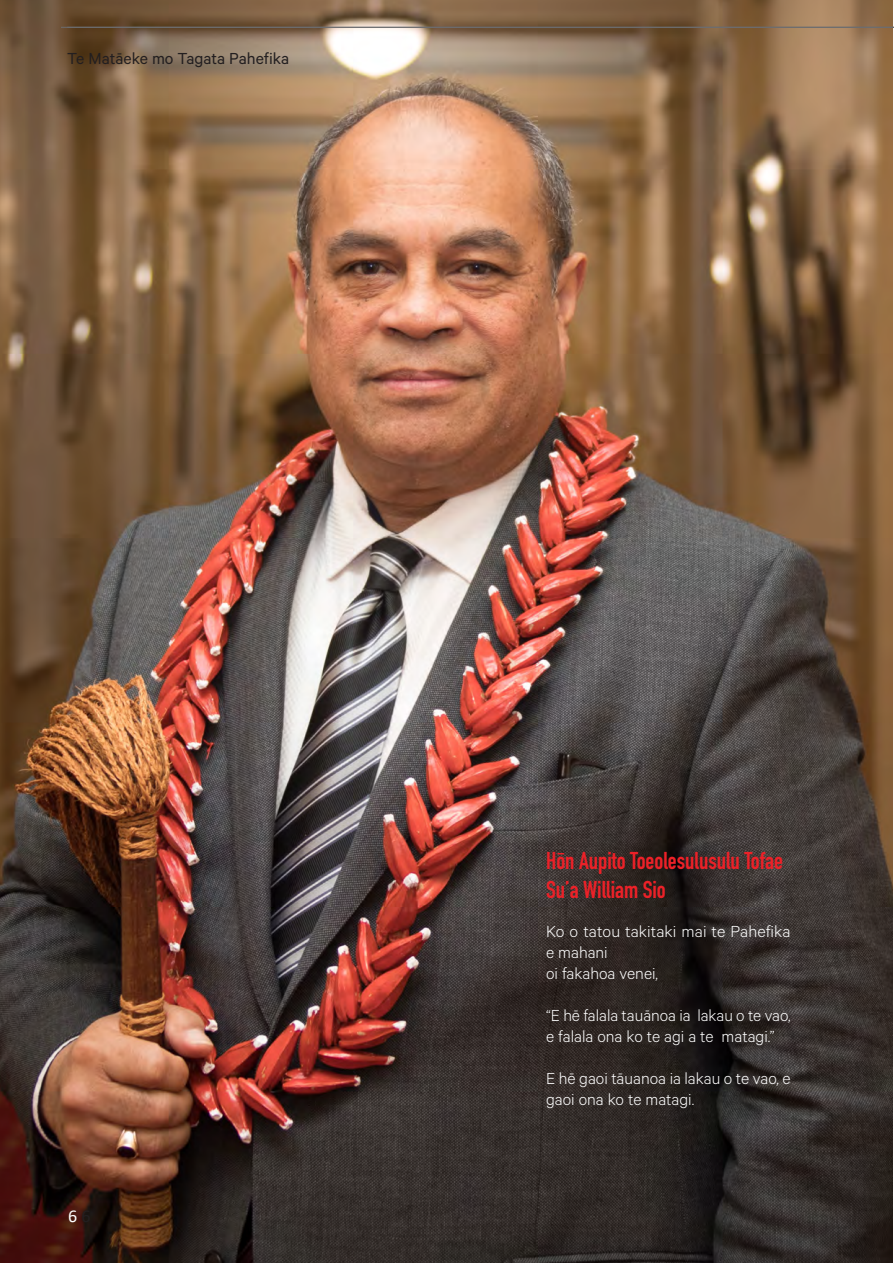
<style>
.page{position:relative;width:894px;height:1263px;background:#fff}
.page>*{position:absolute;margin:0;border:0;box-sizing:border-box;transform-origin:0 0}
.t1{font:700 24px/28.8px "DIN Condensed";color:#ec2128}
.t2{font:300 18px/21px "Calibre";color:#fff}
.t3{font:18px "Calibre";color:#231f20}
.t4{font:18px "Calibri";color:#fff}
.s1{color:#231f20}
</style>
<div class="page">
<img style="left:0;top:0;width:892px;height:1263px">
<hr style="left:61px;top:27px;width:831px;height:1px;background:#6c6d70">
<p class="t3" style="left:67px;top:48px;width:223px">Te Matāeke mo Tagata Pahefika</p>
<p class="t4" style="left:68px;top:1203px;width:24px">6<span class="s1">6</span></p>
<h1 class="t1" style="left:546px;top:846px;width:238px">Hōn Aupito Toeolesulusulu Tofae<br>Su’a William Sio</h1>
<p class="t2" style="left:546px;top:920px;width:246px">Ko o tatou takitaki mai te Pahefika e mahani<br>oi fakahoa venei,</p>
<p class="t2" style="left:546px;top:1004px;width:246px">“E hē falala tauānoa ia lakau o te vao, e falala ona ko te agi a te matagi.”</p>
<p class="t2" style="left:546px;top:1067px;width:246px">E hē gaoi tāuanoa ia lakau o te vao, e gaoi ona ko te matagi.</p>
</div>
